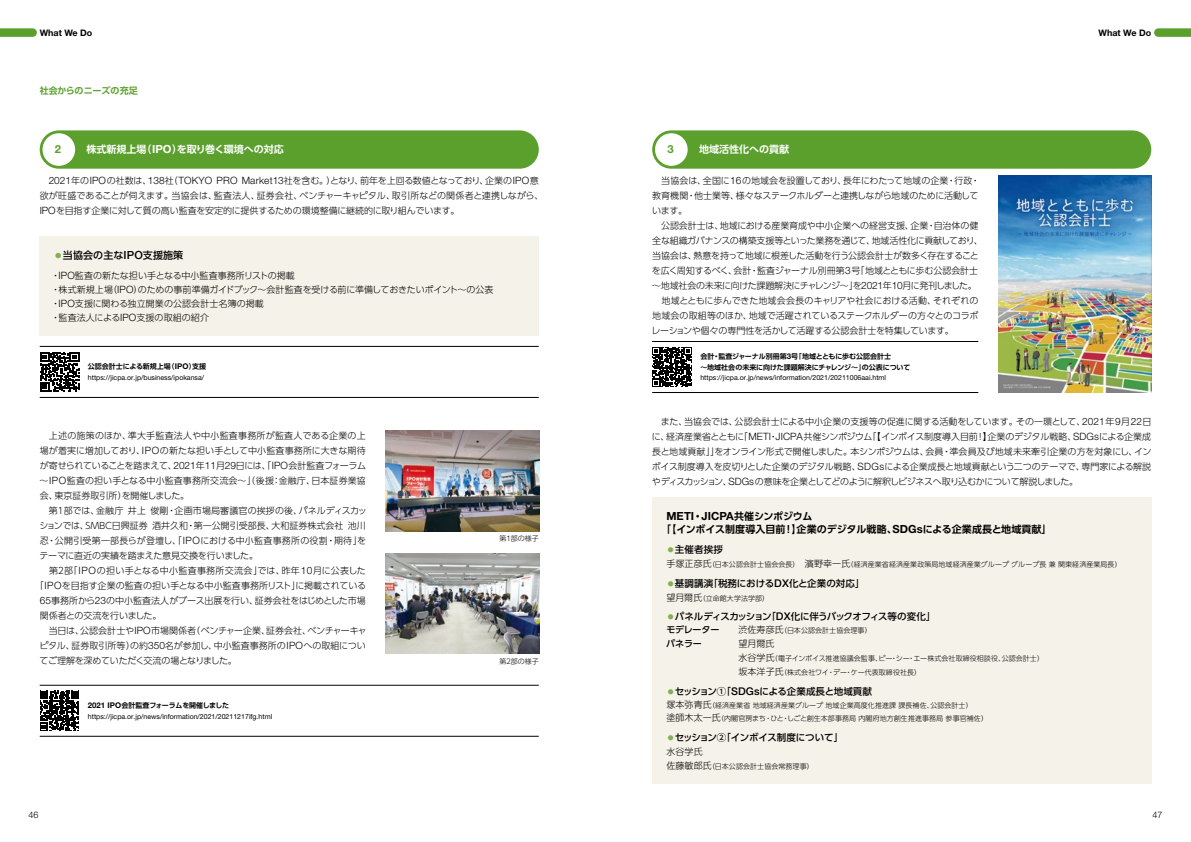
<style>
.page{position:relative;width:1191px;height:842px;background:#fff}
.page>*{position:absolute;margin:0;border:0;box-sizing:border-box;transform-origin:0 0}
.t1{font:700 11.2px "Helvetica Neue LT Pro";letter-spacing:.01em;color:#000}
.t2{font:700 11.2px "Helvetica Neue LT Pro";color:#5ba02d}
.t3{font:700 10px "UD Shin Go Pr 6 De";letter-spacing:.005em;color:#000}
.t4{font:700 10px "UD Shin Go Pr 6 De";color:#fff}
.t5{font:500 10px "UD Shin Go Pr 6";letter-spacing:.01em;color:#000}
.t6{font:500 9.5px "UD Shin Go Pr 6";letter-spacing:-.025em;color:#000}
.t7{font:500 9.5px "UD Shin Go Pr 6";letter-spacing:-.07em;color:#000}
.t8{font:500 9.5px "UD Shin Go Pr 6";letter-spacing:.01em;color:#000}
.t9{font:300 9px/15px "UD Shin Go Pr 6";letter-spacing:-.01em;color:#000}
.t10{font:300 9px/14px "UD Shin Go Pr 6";letter-spacing:.01em;color:#000}
.t11{font:300 9px "UD Shin Go Pr 6";letter-spacing:.025em;color:#000}
.t12{font:300 9px "UD Shin Go Pr 6";letter-spacing:-.05em;color:#000}
.t13{font:300 9px "UD Shin Go Pr 6";letter-spacing:-.03em;color:#000}
.t14{font:300 9px "UD Shin Go Pr 6";letter-spacing:.035em;color:#000}
.t15{font:300 9px "UD Shin Go Pr 6";letter-spacing:.015em;color:#000}
.t16{font:300 9px "UD Shin Go Pr 6";letter-spacing:-.035em;color:#000}
.t17{font:700 9px "Helvetica Neue LT Pro";color:#000}
.t18{font:700 9px "UD Shin Go Pr 6 De";color:#5ba02d}
.t19{font:500 9px "UD Shin Go Pr 6";letter-spacing:-.015em;color:#000}
.t20{font:300 9px "Helvetica Neue LT Pro";color:#000}
.t21{font:300 7px/14px "UD Shin Go Pr 6";letter-spacing:.01em;color:#000}
.t22{font:7px "Helvetica Neue LT Pro";color:#000}
.t23{font:700 7px/10.5px "UD Shin Go Pr 6 De";letter-spacing:-.005em;color:#000}
.t24{font:700 7px "UD Shin Go Pr 6 De";letter-spacing:-.03em;color:#000}
.s1{font-family:"Helvetica Neue LT Pro";font-size:11.2px}
.s2{font-family:"Helvetica Neue LT Pro";font-size:10.1px}
.s3{font-size:9px;color:#82b151}
.s4{font-family:"Helvetica Neue LT Pro";font-size:7.8px}
.s5{font-family:"UD Shin Go Pr 6 De";font-size:10px}
.s6{font-size:8.5px;color:#82b151}
.s7{font-size:9px}
.s8{font-family:"Helvetica Neue LT Pro";font-size:10.6px}
</style>
<div class="page">
<div style="left:40px;top:130px;width:499px;height:39px;background:#5ba02d;border-radius:19px"></div>
<div style="left:43px;top:133px;width:32px;height:33px;background:#fff;border-radius:50%"></div>
<div style="left:652px;top:130px;width:499px;height:39px;background:#5ba02d;border-radius:19px"></div>
<div style="left:655px;top:133px;width:32px;height:33px;background:#fff;border-radius:50%"></div>
<hr style="left:40px;top:346px;width:499px;height:1px;background:#000">
<hr style="left:40px;top:397px;width:499px;height:1px;background:#000">
<svg style="left:40px;top:352px;width:39px;height:39px"></svg>
<img style="left:386px;top:431px;width:153px;height:100px">
<img style="left:998px;top:176px;width:153px;height:216px">
<img style="left:386px;top:553px;width:153px;height:100px">
<hr style="left:40px;top:685px;width:499px;height:1px;background:#000">
<hr style="left:40px;top:736px;width:499px;height:1px;background:#000">
<svg style="left:40px;top:691px;width:39px;height:39px"></svg>
<hr style="left:652px;top:341px;width:326px;height:1px;background:#000">
<hr style="left:652px;top:392px;width:326px;height:1px;background:#000">
<svg style="left:652px;top:347px;width:40px;height:40px"></svg>
<div style="left:652px;top:497px;width:499px;height:287px;background:#f5f2e9"></div>
<div style="left:40px;top:236px;width:499px;height:100px;background:#f5f2e9"></div>
<svg style="left:1154px;top:28px;width:37px;height:9px"></svg>
<svg style="left:0;top:28px;width:37px;height:9px"></svg>
<p class="t17" style="left:40px;top:28px;width:54px">What We Do</p>
<p class="t17" style="left:1098px;top:28px;width:54px">What We Do</p>
<p class="t18" style="left:40px;top:83px;width:99px">社会からのニーズの充足</p>
<p class="t2" style="left:55px;top:142px;width:8px">2</p>
<p class="t4" style="left:86px;top:141px;width:199px">株式新規上場（<span class="s1">IPO</span>）を取り巻く環境への対応</p>
<p class="t2" style="left:667px;top:142px;width:8px">3</p>
<p class="t4" style="left:699px;top:141px;width:92px">地域活性化への貢献</p>
<p class="t9" style="left:40px;top:172px;width:505px;text-indent:9px"><span class="s2">2021</span>年の<span class="s2">IPO</span>の社数は、<span class="s2">138</span>社（<span class="s2">TOKYO PRO Market13</span>社を含む。）となり、前年を上回る数値となっており、企業の<span class="s2">IPO</span>意欲が旺盛であることが伺えます。当協会は、監査法人、証券会社、ベンチャーキャピタル、取引所などの関係者と連携しながら、<br><span class="s2">IPO</span>を目指す企業に対して質の高い監査を安定的に提供するための環境整備に継続的に取り組んでいます。</p>
<p class="t9" style="left:651px;top:172px;width:333px">　当協会は、全国に<span class="s2">16</span>の地域会を設置しており、長年にわたって地域の企業・行政・教育機関・他士業等、様々なステークホルダーと連携しながら地域のために活動しています。<br>　公認会計士は、地域における産業育成や中小企業への経営支援、企業・自治体の健全な組織ガバナンスの構築支援等といった業務を通じて、地域活性化に貢献しており、当協会は、熱意を持って地域に根差した活動を行う公認会計士が数多く存在することを広く周知するべく、会計・監査ジャーナル別冊第<span class="s2">3</span>号「地域とともに歩む公認会計士～地域社会の未来に向けた課題解決にチャレンジ～」を<span class="s2">2021</span>年<span class="s2">10</span>月に発刊しました。　地域とともに歩んできた地域会会長のキャリアや社会における活動、それぞれの地域会の取組等のほか、地域で活躍されているステークホルダーの方々とのコラボレーションや個々の専門性を活かして活躍する公認会計士を特集しています。</p>
<p class="t5" style="left:54px;top:247px;width:131px"><span class="s3">·</span>当協会の主な<span class="s1">IPO</span>支援施策</p>
<p class="t10" style="left:51px;top:268px;width:444px">・<span class="s2">IPO</span>監査の新たな担い手となる中小監査事務所リストの掲載<br>・株式新規上場（<span class="s2">IPO</span>）のための事前準備ガイドブック～会計監査を受ける前に準備しておきたいポイント～の公表・<span class="s2">IPO</span>支援に関わる独立開業の公認会計士名簿の掲載<br>・監査法人による<span class="s2">IPO</span>支援の取組の紹介</p>
<p class="t23" style="left:88px;top:361px;width:120px">公認会計士による新規上場（<span class="s4">IPO</span>）支援</p>
<p class="t22" style="left:88px;top:373px;width:118px">https://jicpa.or.jp/business/ipokansa/</p>
<p class="t11" style="left:40px;top:428px;width:328px">　上述の施策のほか、準大手監査法人や中小監査事務所が監査人である企業の上</p>
<p class="t9" style="left:40px;top:442px;width:327px">場が着実に増加しており、<span class="s2">IPO</span>の新たな担い手として中小監査事務所に大きな期待</p>
<p class="t12" style="left:40px;top:458px;width:328px">が寄せられていることを踏まえて、<span class="s2">2021</span>年<span class="s2">11</span>月<span class="s2">29</span>日には、「<span class="s2">IPO</span>会計監査フォーラム</p>
<p class="t10" style="left:40px;top:473px;width:328px">～<span class="s2">IPO</span>監査の担い手となる中小監査事務所交流会～」（後援：金融庁、日本証券業協</p>
<p class="t9" style="left:40px;top:487px;width:151px">会、東京証券取引所）を開催しました。</p>
<p class="t15" style="left:40px;top:503px;width:328px">　第１部では、金融庁井上俊剛・企画市場局審議官の挨拶の後、パネルディスカッ</p>
<p class="t9" style="left:39px;top:517px;width:328px">ションでは、ＳＭＢＣ日興証券酒井久和・第一公開引受部長、大和証券株式会社池川</p>
<p class="t11" style="left:40px;top:533px;width:328px">忍・公開引受第一部長らが登壇し、「<span class="s2">IPO</span>における中小監査事務所の役割・期待」を</p>
<p class="t13" style="left:39px;top:548px;width:220px">テーマに直近の実績を踏まえた意見交換を行いました。</p>
<p class="t14" style="left:40px;top:563px;width:328px">　第２部「<span class="s2">IPO</span>の担い手となる中小監査事務所交流会」では、昨年<span class="s2">10</span>月に公表した</p>
<p class="t9" style="left:35px;top:577px;width:333px">「<span class="s2">IPO</span>を目指す企業の監査の担い手となる中小監査事務所リスト」に掲載されている</p>
<p class="t9" style="left:40px;top:592px;width:327px"><span class="s2">65</span>事務所から<span class="s2">23</span>の中小監査法人がブース出展を行い、証券会社をはじめとした市場</p>
<p class="t13" style="left:40px;top:608px;width:123px">関係者との交流を行いました。</p>
<p class="t9" style="left:40px;top:622px;width:328px">　当日は、公認会計士や<span class="s2">IPO</span>市場関係者（ベンチャー企業、証券会社、ベンチャーキャ</p>
<p class="t9" style="left:39px;top:637px;width:328px">ピタル、証券取引所等）の約<span class="s2">350</span>名が参加し、中小監査事務所の<span class="s2">IPO</span>への取組につい</p>
<p class="t16" style="left:40px;top:653px;width:199px">てご理解を深めていただく交流の場となりました。</p>
<p class="t24" style="left:88px;top:700px;width:143px"><span class="s4">2021 IPO</span>会計監査フォーラムを開催しました</p>
<p class="t22" style="left:88px;top:712px;width:186px">https://jicpa.or.jp/news/information/2021/20211217ifg.html</p>
<p class="t21" style="left:499px;top:531px;width:41px">第<span class="s4">1</span>部の様子</p>
<p class="t21" style="left:499px;top:654px;width:41px">第２部の様子</p>
<p class="t23" style="left:700px;top:351px;width:212px">会計・監査ジャーナル別冊第<span class="s4">3</span>号「地域とともに歩む公認会計士<br>～地域社会の未来に向けた課題解決にチャレンジ～」の公表について</p>
<p class="t22" style="left:700px;top:373px;width:187px">https://jicpa.or.jp/news/information/2021/20211006aai.html</p>
<p class="t9" style="left:652px;top:413px;width:501px;text-align:justify">　また、当協会では、公認会計士による中小企業の支援等の促進に関する活動をしています。その一環として、<span class="s2">2021</span>年<span class="s2">9</span>月<span class="s2">22</span>日に、経済産業省とともに「<span class="s2">METI</span>・<span class="s2">JICPA</span>共催シンポジウム「【インボイス制度導入目前！】企業のデジタル戦略、<span class="s2">SDGs</span>による企業成長と地域貢献」」をオンライン形式で開催しました。本シンポジウムは、会員・準会員及び地域未来牽引企業の方を対象にし、インボイス制度導入を皮切りとした企業のデジタル戦略、<span class="s2">SDGs</span>による企業成長と地域貢献という二つのテーマで、専門家による解説やディスカッション、<span class="s2">SDGs</span>の意味を企業としてどのように解釈しビジネスへ取り込むかについて解説しました。</p>
<p class="t1" style="left:666px;top:509px;width:148px">METI<span class="s5">・</span>JICPA<span class="s5">共催シンポジウム</span></p>
<p class="t3" style="left:661px;top:521px;width:392px">「【インボイス制度導入目前！】企業のデジタル戦略、<span class="s1">SDGs</span>による企業成長と地域貢献」</p>
<p class="t6" style="left:666px;top:542px;width:58px"><span class="s6">·</span>主催者挨拶</p>
<p class="t21" style="left:666px;top:557px;width:457px"><span class="s7">手塚正彦氏</span>（日本公認会計士協会会長）<span class="s7">　濱野幸一氏</span>（経済産業省経済産業政策局地域経済産業グループグループ長兼関東経済産業局長）</p>
<p class="t8" style="left:666px;top:575px;width:200px"><span class="s6">·</span>基調講演「税務における<span class="s8">DX</span>化と企業の対応」</p>
<p class="t21" style="left:666px;top:591px;width:104px"><span class="s7">望月爾氏</span>（立命館大学法学部）</p>
<p class="t7" style="left:666px;top:609px;width:271px"><span class="s6">·</span>パネルディスカッション「<span class="s8">DX</span>化に伴うバックオフィス等の変化」</p>
<p class="t19" style="left:666px;top:623px;width:55px">モデレーター</p>
<p class="t21" style="left:738px;top:623px;width:135px"><span class="s7">渋佐寿彦氏</span>（日本公認会計士協会理事）</p>
<p class="t19" style="left:666px;top:637px;width:37px">パネラー</p>
<p class="t9" style="left:738px;top:636px;width:38px">望月爾氏</p>
<p class="t21" style="left:738px;top:651px;width:307px"><span class="s7">水谷学氏</span>（電子インボイス推進協議会監事、ピー・シー・エー株式会社取締役相談役、公認会計士）<span class="s7">坂本洋子氏</span>（株式会社ワイ・デー・ケー代表取締役社長）</p>
<p class="t6" style="left:666px;top:684px;width:207px"><span class="s6">·</span>セッション①「<span class="s8">SDGs</span>による企業成長と地域貢献</p>
<p class="t21" style="left:666px;top:699px;width:323px;line-height:13px"><span class="s7">塚本弥青氏</span>（経済産業省地域経済産業グループ地域企業高度化推進課課長補佐、公認会計士）<br><span class="s7">塗師木太一氏</span>（内閣官房まち・ひと・しごと創生本部事務局内閣府地方創生推進事務局参事官補佐）</p>
<p class="t6" style="left:666px;top:729px;width:178px"><span class="s6">·</span>セッション②「インボイス制度について」</p>
<p class="t9" style="left:666px;top:743px;width:38px">水谷学氏</p>
<p class="t21" style="left:666px;top:759px;width:149px"><span class="s7">佐藤敏郎氏</span>（日本公認会計士協会常務理事）</p>
<p class="t20" style="left:28px;top:809px;width:12px">46</p>
<p class="t20" style="left:1152px;top:809px;width:12px">47</p>
</div>
